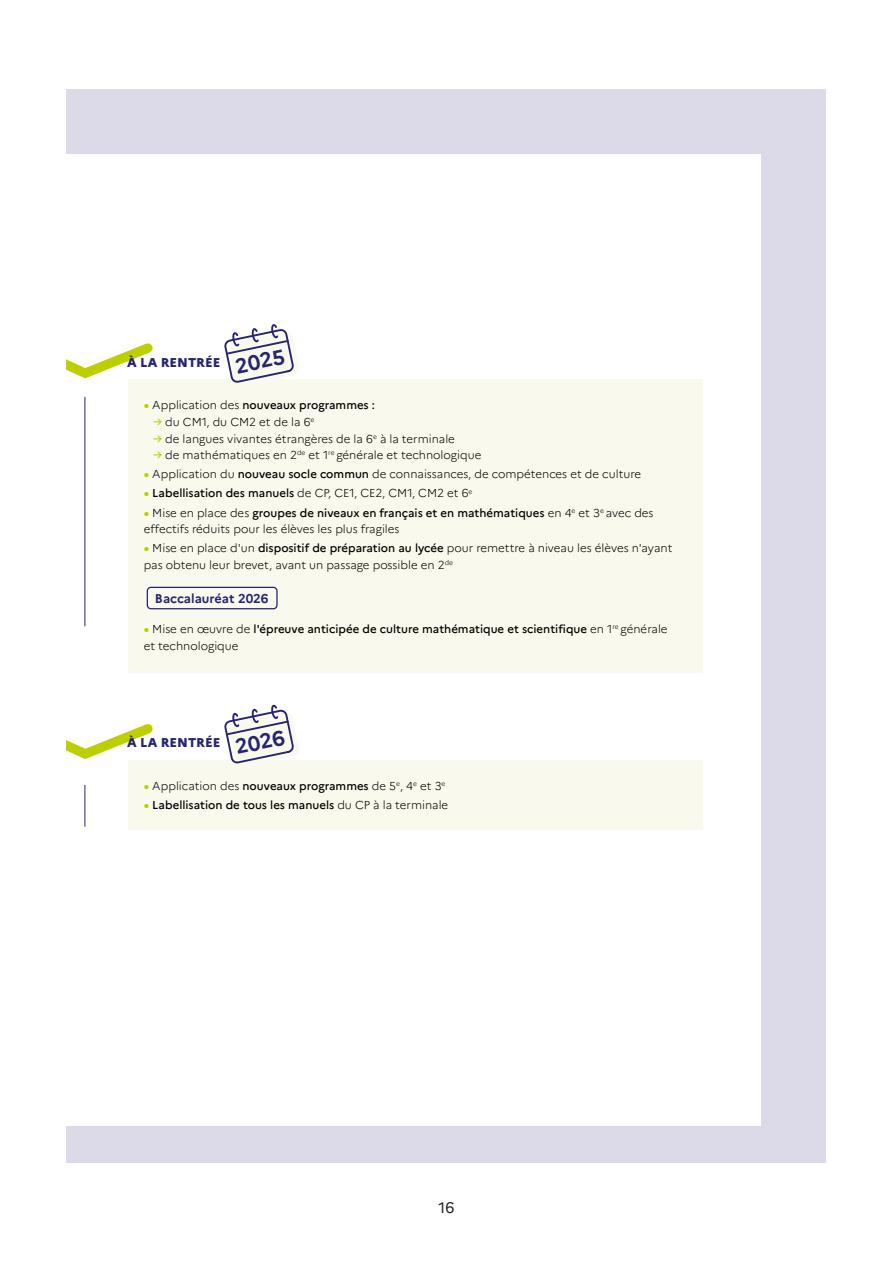
<style>
.page{position:relative;width:893px;height:1263px;background:#fff}
.page>*{position:absolute;margin:0;border:0;box-sizing:border-box;transform-origin:0 0}
.t1{font:700 20.85px "Marianne";color:#272571}
.t2{font:15px "Marianne";color:#231f20}
.t3{font:800 12.75px "Marianne";color:#272571}
.t4{font:700 12.75px "Marianne";color:#272571}
.t5{font:300 11.55px/16.6px "Marianne";color:#000}
.t6{font:500 11.55px/16.6px "Marianne";color:#000}
.s1{font-weight:800;color:#bccf00}
.s2{font-weight:300}
.s3{font-weight:500;color:#bccf00}
.s4{font-weight:500}
</style>
<div class="page">
<div style="left:67px;top:89px;width:759px;height:1074px;background:#dcdae9"></div>
<div style="left:67px;top:155px;width:694px;height:943px;background:#fff"></div>
<div style="left:67px;top:183px;width:694px;height:943px;background:#fff"></div>
<svg style="left:67px;top:724px;width:86px;height:35px"></svg>
<div style="left:128px;top:760px;width:575px;height:69px;background:#f9faed"></div>
<svg style="left:224px;top:704px;width:75px;height:60px"></svg>
<svg style="left:67px;top:343px;width:86px;height:36px"></svg>
<div style="left:128px;top:379px;width:575px;height:294px;background:#f9faed"></div>
<svg style="left:224px;top:324px;width:75px;height:59px"></svg>
<hr style="left:85px;top:397px;width:1px;height:229px;background:#272571">
<hr style="left:85px;top:785px;width:1px;height:42px;background:#272571">
<div style="left:147px;top:587px;width:131px;height:22px;border:1px solid #272571;border-radius:4px"></div>
<p class="t3" style="left:127px;top:354px;width:95px">À LA RENTRÉE</p>
<p class="t1" style="left:233px;top:354px;width:52px;rotate:-12deg">2025</p>
<p class="t6" style="left:144px;top:397px;width:233px"><span class="s1">•</span> <span class="s2">Application des</span> nouveaux programmes :</p>
<p class="t5" style="left:153px;top:413px;width:163px"><span class="s3">→</span> du CM1, du CM2 et de la 6<sup>e</sup></p>
<p class="t5" style="left:153px;top:430px;width:303px"><span class="s3">→</span> de langues vivantes étrangères de la 6<sup>e</sup> à la terminale</p>
<p class="t5" style="left:153px;top:447px;width:330px"><span class="s3">→</span> de mathématiques en 2<sup>de</sup> et 1<sup>re</sup> générale et technologique</p>
<p class="t5" style="left:144px;top:466px;width:499px"><span class="s1">•</span> Application du <span class="s4">nouveau socle commun</span> de connaissances, de compétences et de culture</p>
<p class="t6" style="left:144px;top:485px;width:330px"><span class="s1">•</span> Labellisation des manuels <span class="s2">de CP, CE1, CE2, CM1, CM2 et 6</span><sup>e</sup></p>
<p class="t5" style="left:144px;top:504px;width:511px"><span class="s1">•</span> Mise en place des <span class="s4">groupes de niveaux en français et en mathématiques</span> en 4<sup>e</sup> et 3<sup>e</sup> avec des effectifs réduits pour les élèves les plus fragiles</p>
<p class="t5" style="left:144px;top:540px;width:530px"><span class="s1">•</span> Mise en place d'un <span class="s4">dispositif de préparation au lycée</span> pour remettre à niveau les élèves n'ayant pas obtenu leur brevet, avant un passage possible en 2<sup>de</sup></p>
<p class="t4" style="left:155px;top:590px;width:115px">Baccalauréat 2026</p>
<p class="t6" style="left:144px;top:621px;width:525px"><span class="s1">•</span> <span class="s2">Mise en œuvre de</span> l'épreuve anticipée de culture mathématique et scientifique <span class="s2">en 1</span><sup>re</sup> <span class="s2">générale et technologique</span></p>
<p class="t3" style="left:127px;top:735px;width:95px">À LA RENTRÉE</p>
<p class="t1" style="left:233px;top:735px;width:52px;rotate:-12deg">2026</p>
<p class="t5" style="left:144px;top:778px;width:303px"><span class="s1">•</span> Application des <span class="s4">nouveaux programmes</span> de 5<sup>e</sup>, 4<sup>e</sup> et 3<sup>e</sup></p>
<p class="t6" style="left:144px;top:797px;width:306px"><span class="s1">•</span> Labellisation de tous les manuels <span class="s2">du CP à la terminale</span></p>
<p class="t2" style="left:438px;top:1196px;width:17px">16</p>
</div>
